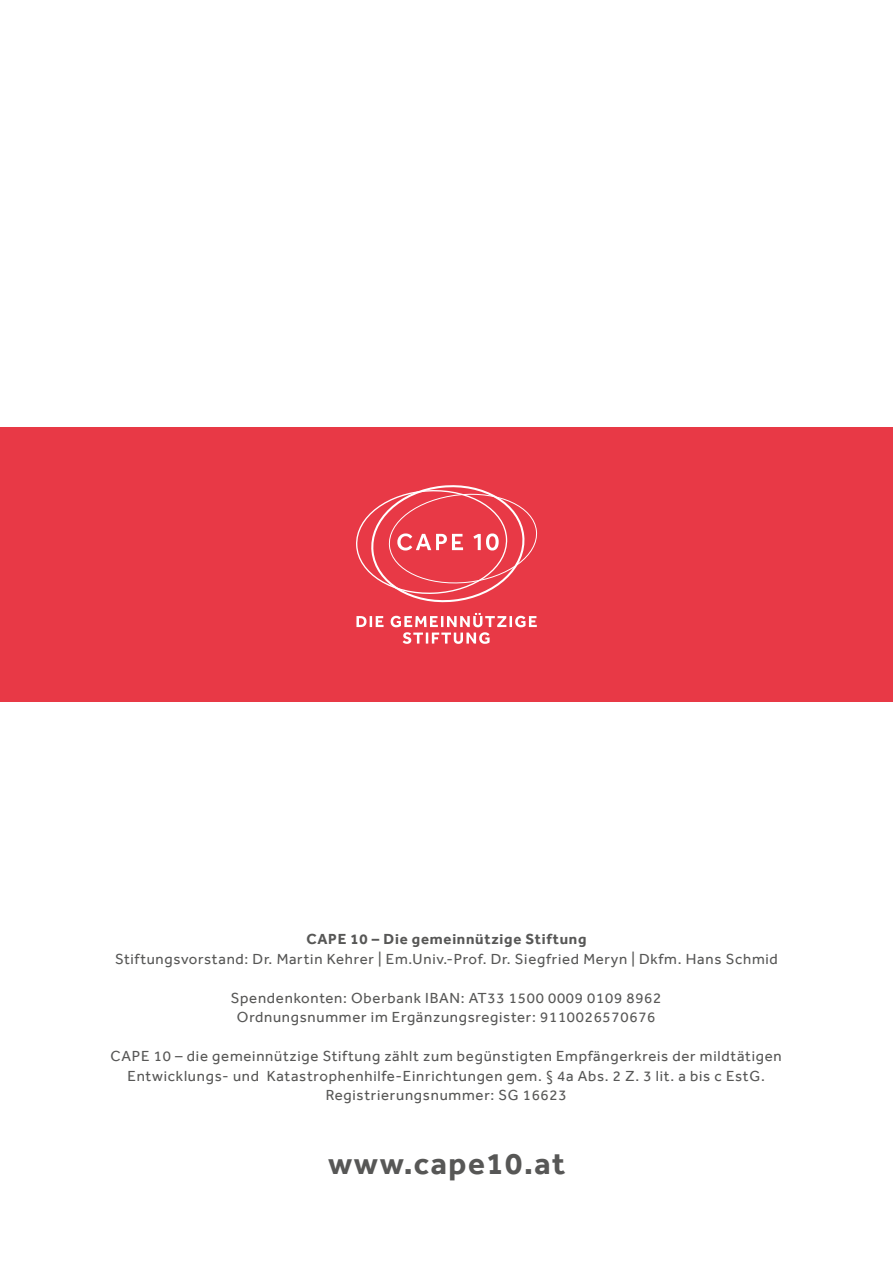
<style>
.page{position:relative;width:893px;height:1263px;background:#fff}
.page>*{position:absolute;margin:0;border:0;box-sizing:border-box;transform-origin:0 0}
.t1{font:700 31.5px "Effra";letter-spacing:.05em;color:#575756}
.t2{font:15px/19.5px "Effra";letter-spacing:.05em;color:#575756;text-align:center}
.t3{font:700 15px "Effra";letter-spacing:.05em;color:#575756}
</style>
<div class="page">
<div style="left:0;top:427px;width:893px;height:275px;background:#e83946"></div>
<svg style="left:356px;top:613px;width:181px;height:31px"></svg>
<svg style="left:356px;top:485px;width:182px;height:118px"></svg>
<p class="t3" style="left:306px;top:930px;width:282px">CAPE 10 – Die gemeinnützige Stiftung</p>
<p class="t2" style="left:115px;top:949px;width:664px">Stiftungsvorstand: Dr. Martin Kehrer | Em.Univ.-Prof. Dr. Siegfried Meryn | Dkfm. Hans Schmid</p>
<p class="t2" style="left:231px;top:988px;width:432px">Spendenkonten: Oberbank IBAN: AT33 1500 0009 0109 8962<br>Ordnungsnummer im Ergänzungsregister: 9110026570676</p>
<p class="t2" style="left:111px;top:1046px;width:673px">CAPE 10 – die gemeinnützige Stiftung zählt zum begünstigten Empfängerkreis der mildtätigen<br>Entwicklungs- und Katastrophenhilfe-Einrichtungen gem. § 4a Abs. 2 Z. 3 lit. a bis c EstG.<br>Registrierungsnummer: SG 16623</p>
<h1 class="t1" style="left:328px;top:1144px;width:239px">www.cape10.at</h1>
</div>
